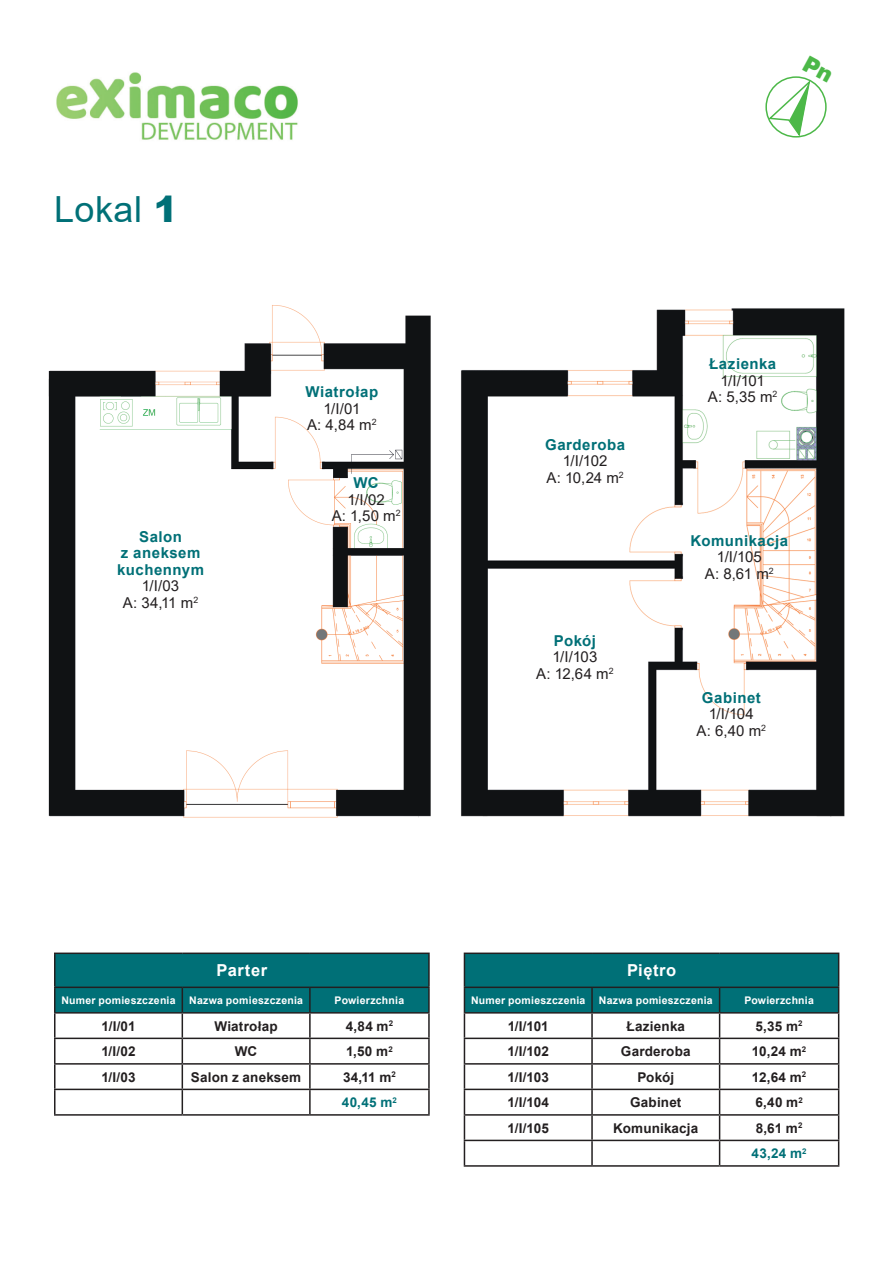
<style>
.page{position:relative;width:893px;height:1263px;background:#fff}
.page>*{position:absolute;margin:0;border:0;box-sizing:border-box;transform-origin:0 0}
.t1{font:36px "Arial";letter-spacing:.015em;color:#007077}
.t2{font:700 16.5px "Arial";letter-spacing:.03em;color:#fff}
.t3{font:15px/16.5px "Arial";letter-spacing:-.005em;color:#231f20;text-align:center}
.t4{font:700 15px/16.5px "Arial";letter-spacing:.035em;color:#007077;text-align:center}
.t5{font:700 13.5px/25.5px "Arial";letter-spacing:.01em;color:#231f20}
.t6{font:700 13.5px/25.5px "Arial";color:#007077;text-align:center}
.t7{font:700 10.5px "Arial";letter-spacing:.02em;color:#fff}
.s1{font-weight:900}
.s2{color:#007077}
.s3{color:#231f20}
</style>
<div class="page">
<img style="left:48px;top:305px;width:797px;height:862px">
<img style="left:56px;top:72px;width:242px;height:68px">
<hr style="left:54px;top:952px;width:128px;height:2px;background:#231f20">
<hr style="left:54px;top:954px;width:2px;height:32px;background:#231f20">
<hr style="left:182px;top:952px;width:128px;height:2px;background:#231f20">
<hr style="left:310px;top:952px;width:120px;height:2px;background:#231f20">
<hr style="left:428px;top:954px;width:2px;height:32px;background:#231f20">
<hr style="left:54px;top:986px;width:128px;height:2px;background:#231f20">
<hr style="left:54px;top:988px;width:2px;height:24px;background:#231f20">
<hr style="left:310px;top:986px;width:120px;height:2px;background:#231f20">
<hr style="left:428px;top:988px;width:2px;height:24px;background:#231f20">
<hr style="left:54px;top:1012px;width:128px;height:1px;background:#231f20">
<hr style="left:54px;top:1013px;width:2px;height:24px;background:#231f20">
<hr style="left:310px;top:1012px;width:120px;height:1px;background:#231f20">
<hr style="left:428px;top:1013px;width:2px;height:24px;background:#231f20">
<hr style="left:54px;top:1037px;width:128px;height:2px;background:#231f20">
<hr style="left:54px;top:1039px;width:2px;height:24px;background:#231f20">
<hr style="left:310px;top:1037px;width:120px;height:2px;background:#231f20">
<hr style="left:428px;top:1039px;width:2px;height:24px;background:#231f20">
<hr style="left:54px;top:1063px;width:128px;height:1px;background:#231f20">
<hr style="left:54px;top:1064px;width:2px;height:25px;background:#231f20">
<hr style="left:310px;top:1063px;width:120px;height:1px;background:#231f20">
<hr style="left:428px;top:1064px;width:2px;height:25px;background:#231f20">
<hr style="left:54px;top:1089px;width:128px;height:1px;background:#231f20">
<hr style="left:54px;top:1090px;width:2px;height:24px;background:#231f20">
<svg style="left:55px;top:953px;width:374px;height:161px"></svg>
<hr style="left:310px;top:1089px;width:120px;height:1px;background:#231f20">
<hr style="left:309px;top:1090px;width:2px;height:24px;background:#231f20">
<hr style="left:428px;top:1090px;width:2px;height:24px;background:#231f20">
<hr style="left:54px;top:1114px;width:128px;height:2px;background:#231f20">
<hr style="left:182px;top:1114px;width:128px;height:2px;background:#231f20">
<hr style="left:310px;top:1114px;width:120px;height:2px;background:#231f20">
<hr style="left:464px;top:952px;width:128px;height:2px;background:#231f20">
<hr style="left:592px;top:952px;width:128px;height:2px;background:#231f20">
<hr style="left:720px;top:952px;width:119px;height:2px;background:#231f20">
<svg style="left:464px;top:953px;width:375px;height:212px"></svg>
<hr style="left:464px;top:1165px;width:128px;height:2px;background:#231f20">
<hr style="left:592px;top:1165px;width:128px;height:2px;background:#231f20">
<hr style="left:720px;top:1165px;width:119px;height:2px;background:#231f20">
<svg style="left:768px;top:76px;width:59px;height:62px"></svg>
<h1 class="t1" style="left:54px;top:184px;width:125px">Lokal <span class="s1">1</span></h1>
<p class="t4" style="left:117px;top:528px;width:88px">Salon<br>z aneksem kuchennym</p>
<p class="t3" style="left:123px;top:578px;width:77px">1/I/03<br>A: 34,11 m<sup>2</sup></p>
<p class="t4" style="left:305px;top:384px;width:74px">Wiatrołap</p>
<p class="t3" style="left:307px;top:400px;width:71px">1/I/01<br>A: 4,84 m<sup>2</sup></p>
<p class="t4" style="left:353px;top:475px;width:27px">WC</p>
<p class="t3" style="left:332px;top:491px;width:70px">1/I/02<br>A: 1,50 m<sup>2</sup></p>
<p class="t4" style="left:545px;top:436px;width:81px">Garderoba</p>
<p class="t3" style="left:546px;top:453px;width:79px">1/I/102<br>A: 10,24 m<sup>2</sup></p>
<p class="t4" style="left:554px;top:632px;width:44px">Pokój</p>
<p class="t3" style="left:536px;top:649px;width:79px">1/I/103<br>A: 12,64 m<sup>2</sup></p>
<p class="t4" style="left:709px;top:356px;width:69px">Łazienka</p>
<p class="t3" style="left:708px;top:372px;width:71px">1/I/101<br>A: 5,35 m<sup>2</sup></p>
<p class="t4" style="left:690px;top:532px;width:99px">Komunikacja</p>
<p class="t3" style="left:705px;top:548px;width:70px">1/I/105<br>A: 8,61 m<sup>2</sup></p>
<p class="t4" style="left:702px;top:689px;width:60px">Gabinet</p>
<p class="t3" style="left:697px;top:706px;width:71px">1/I/104<br>A: 6,40 m<sup>2</sup></p>
<p class="t2" style="left:217px;top:959px;width:52px">Parter</p>
<p class="t7" style="left:61px;top:993px;width:116px">Numer pomieszczenia</p>
<p class="t7" style="left:189px;top:993px;width:115px">Nazwa pomieszczenia</p>
<p class="t7" style="left:335px;top:993px;width:71px">Powierzchnia</p>
<p class="t5" style="left:102px;top:1013px;width:36px">1/I/01</p>
<p class="t5" style="left:214px;top:1013px;width:65px">Wiatrołap</p>
<p class="t5" style="left:346px;top:1013px;width:49px">4,84 m<sup>2</sup></p>
<p class="t5" style="left:101px;top:1039px;width:36px">1/I/02</p>
<p class="t5" style="left:235px;top:1039px;width:24px">WC</p>
<p class="t5" style="left:346px;top:1039px;width:48px">1,50 m<sup>2</sup></p>
<p class="t5" style="left:101px;top:1064px;width:36px">1/I/03</p>
<p class="t5" style="left:191px;top:1064px;width:112px">Salon z aneksem</p>
<p class="t5" style="left:342px;top:1064px;width:56px">34,11 m<sup>2<br></sup><span class="s2">40,45 m</span><sup>2</sup></p>
<p class="t2" style="left:627px;top:959px;width:51px">Piętro</p>
<p class="t7" style="left:471px;top:993px;width:116px">Numer pomieszczenia</p>
<p class="t7" style="left:599px;top:993px;width:115px">Nazwa pomieszczenia</p>
<p class="t7" style="left:744px;top:993px;width:71px">Powierzchnia</p>
<p class="t5" style="left:508px;top:1013px;width:42px">1/I/101</p>
<p class="t5" style="left:626px;top:1013px;width:60px">Łazienka</p>
<p class="t5" style="left:756px;top:1013px;width:49px">5,35 m<sup>2</sup></p>
<p class="t5" style="left:508px;top:1039px;width:43px">1/I/102</p>
<p class="t5" style="left:621px;top:1039px;width:71px">Garderoba</p>
<p class="t5" style="left:752px;top:1039px;width:56px">10,24 m<sup>2</sup></p>
<p class="t5" style="left:508px;top:1064px;width:43px">1/I/103</p>
<p class="t5" style="left:637px;top:1064px;width:38px">Pokój</p>
<p class="t5" style="left:752px;top:1064px;width:56px">12,64 m<sup>2</sup></p>
<p class="t5" style="left:508px;top:1090px;width:43px">1/I/104</p>
<p class="t5" style="left:630px;top:1090px;width:53px">Gabinet</p>
<p class="t5" style="left:755px;top:1090px;width:49px">6,40 m<sup>2</sup></p>
<p class="t5" style="left:508px;top:1115px;width:43px">1/I/105</p>
<p class="t5" style="left:613px;top:1115px;width:87px">Komunikacja</p>
<p class="t6" style="left:752px;top:1115px;width:57px"><span class="s3">8,61 m</span><sup>2<br></sup>43,24 m<sup>2</sup></p>
</div>
